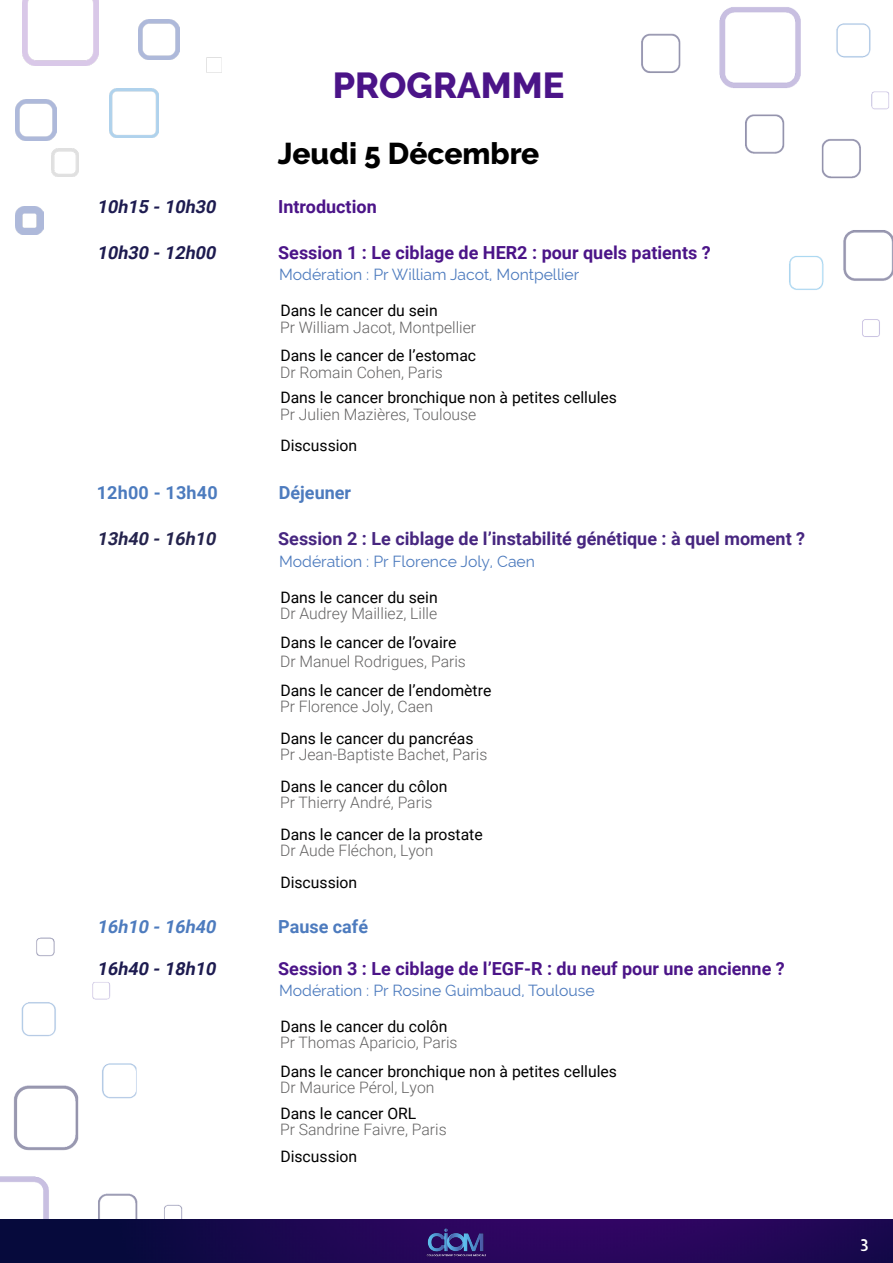
<style>
.page{position:relative;width:893px;height:1263px;background:#fff}
.page>*{position:absolute;margin:0;border:0;box-sizing:border-box;transform-origin:0 0}
.t1{font:800 36px "Raleway";color:#4b1488}
.t2{font:800 30px "Raleway";color:#000}
.t3{font:700 18px "Roboto";color:#4b1488}
.t4{font:700 18px "Roboto";color:#472680}
.t5{font:italic 700 18px "Roboto";color:#1d1b50}
.t6{font:700 18px "Roboto";color:#4d7bbe}
.t7{font:700 18px "Roboto";letter-spacing:.01em;color:#4c7bbe}
.t8{font:italic 700 18px "Roboto";color:#24234d}
.t9{font:italic 700 18px "Roboto";color:#4d7bbe}
.t10{font:700 16.5px "Almarai";color:#fff}
.t11{font:15.75px "Roboto";color:#000}
.t12{font:300 15.75px "Roboto";color:#646363}
.t13{font:15.75px "Raleway";color:#4d7bbe}
</style>
<div class="page">
<img style="left:0;top:7px;width:893px;height:1212px">
<img style="left:0;top:1219px;width:893px;height:44px">
<img style="left:421px;top:1224px;width:71px;height:38px">
<img style="left:22px;top:0;width:77px;height:66px">
<img style="left:110px;top:88px;width:48px;height:49px">
<img style="left:139px;top:19px;width:40px;height:41px">
<img style="left:16px;top:100px;width:40px;height:40px">
<img style="left:51px;top:148px;width:28px;height:28px">
<img style="left:16px;top:207px;width:28px;height:28px">
<img style="left:206px;top:58px;width:16px;height:15px">
<h1 class="t1" style="left:333px;top:64px;width:233px">PROGRAMME</h1>
<h2 class="t2" style="left:278px;top:137px;width:263px">Jeudi 5 Décembre</h2>
<p class="t5" style="left:97px;top:194px;width:124px">10h15 -10h30</p>
<p class="t3" style="left:278px;top:194px;width:100px">Introduction</p>
<p class="t5" style="left:97px;top:240px;width:124px">10h30 -12h00</p>
<p class="t3" style="left:278px;top:240px;width:434px">Session 1 : Le ciblage de HER2 : pour quels patients ?</p>
<p class="t13" style="left:279px;top:266px;width:302px">Modération : Pr William Jacot, Montpellier</p>
<p class="t11" style="left:280px;top:300px;width:159px">Dans le cancer du sein</p>
<p class="t12" style="left:280px;top:316px;width:198px">Pr William Jacot, Montpellier</p>
<p class="t11" style="left:280px;top:345px;width:197px">Dans le cancer de l’estomac</p>
<p class="t12" style="left:280px;top:361px;width:164px">Dr Romain Cohen, Paris</p>
<p class="t11" style="left:280px;top:387px;width:338px">Dans le cancer bronchique non à petites cellules</p>
<p class="t12" style="left:280px;top:403px;width:198px">Pr Julien Mazières, Toulouse</p>
<p class="t11" style="left:280px;top:435px;width:78px">Discussion</p>
<p class="t7" style="left:97px;top:480px;width:122px">12h00 - 13h40</p>
<p class="t6" style="left:279px;top:480px;width:74px">Déjeuner</p>
<p class="t8" style="left:97px;top:526px;width:124px">13h40 -16h10</p>
<p class="t4" style="left:278px;top:526px;width:528px">Session 2 : Le ciblage de l’instabilité génétique : à quel moment ?</p>
<p class="t13" style="left:279px;top:552px;width:257px">Modération : Pr Florence Joly, Caen</p>
<p class="t11" style="left:280px;top:586px;width:159px">Dans le cancer du sein</p>
<p class="t12" style="left:280px;top:602px;width:159px">Dr Audrey Mailliez, Lille</p>
<p class="t11" style="left:280px;top:631px;width:178px">Dans le cancer de l’ovaire</p>
<p class="t12" style="left:280px;top:650px;width:187px">Dr Manuel Rodrigues, Paris</p>
<p class="t11" style="left:280px;top:679px;width:213px">Dans le cancer de l’endomètre</p>
<p class="t12" style="left:280px;top:695px;width:154px">Pr Florence Joly, Caen</p>
<p class="t11" style="left:280px;top:727px;width:195px">Dans le cancer du pancréas</p>
<p class="t12" style="left:280px;top:743px;width:209px">Pr Jean-Baptiste Bachet, Paris</p>
<p class="t11" style="left:280px;top:775px;width:169px">Dans le cancer du côlon</p>
<p class="t12" style="left:280px;top:791px;width:154px">Pr Thierry André, Paris</p>
<p class="t11" style="left:280px;top:823px;width:204px">Dans le cancer de la prostate</p>
<p class="t12" style="left:280px;top:839px;width:155px">Dr Aude Fléchon, Lyon</p>
<p class="t11" style="left:280px;top:871px;width:78px">Discussion</p>
<p class="t9" style="left:97px;top:913px;width:124px">16h10 -16h40</p>
<p class="t6" style="left:278px;top:913px;width:91px">Pause café</p>
<p class="t5" style="left:97px;top:955px;width:124px">16h40 -18h10</p>
<p class="t3" style="left:278px;top:955px;width:508px">Session 3 : Le ciblage de l’EGF-R : du neuf pour une ancienne ?</p>
<p class="t13" style="left:279px;top:981px;width:317px">Modération : Pr Rosine Guimbaud, Toulouse</p>
<p class="t11" style="left:280px;top:1015px;width:169px">Dans le cancer du colôn</p>
<p class="t12" style="left:280px;top:1031px;width:179px">Pr Thomas Aparicio, Paris</p>
<p class="t11" style="left:280px;top:1060px;width:338px">Dans le cancer bronchique non à petites cellules</p>
<p class="t12" style="left:280px;top:1076px;width:156px">Dr Maurice Pérol, Lyon</p>
<p class="t11" style="left:280px;top:1102px;width:138px">Dans le cancer ORL</p>
<p class="t12" style="left:280px;top:1118px;width:168px">Pr Sandrine Faivre, Paris</p>
<p class="t11" style="left:280px;top:1145px;width:78px">Discussion</p>
<p class="t10" style="left:860px;top:1232px;width:10px">3</p>
</div>
